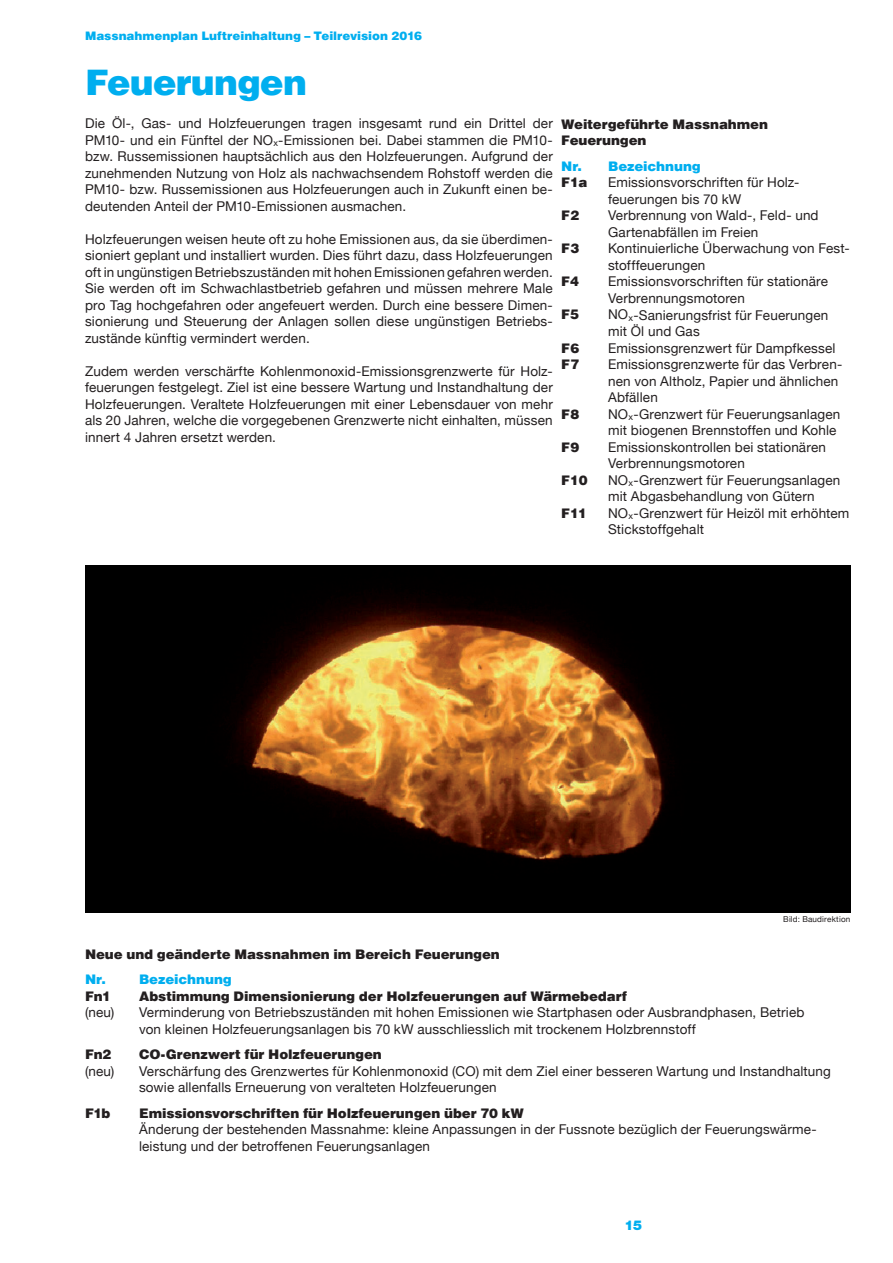
<style>
.page{position:relative;width:893px;height:1263px;background:#fff}
.page>*{position:absolute;margin:0;border:0;box-sizing:border-box;transform-origin:0 0}
.t1{font:900 36px "Helvetica";letter-spacing:-.025em;color:#00aeef}
.t2{font:13.5px/16.5px "Helvetica Neue";letter-spacing:.01em;color:#231f20}
.t3{font:900 13.5px/16.5px "Helvetica";letter-spacing:-.01em;color:#231f20}
.t4{font:900 13.5px "Helvetica";letter-spacing:-.015em;color:#00aeef}
.t5{font:900 13.5px "Helvetica Neue";color:#00aeef}
.t6{font:900 12px "Helvetica";letter-spacing:-.005em;color:#00aeef}
.t7{font:8.1px "Helvetica Neue";letter-spacing:.025em;color:#231f20}
</style>
<div class="page">
<img style="left:85px;top:566px;width:765px;height:346px">
<p class="t6" style="left:85px;top:29px;width:339px">Massnahmenplan Luftreinhaltung – Teilrevision 2016</p>
<h1 class="t1" style="left:85px;top:61px;width:224px">Feuerungen</h1>
<p class="t2" style="left:85px;top:115px;width:469px;text-align:justify">Die Öl-, Gas- und Holzfeuerungen tragen insgesamt rund ein Drittel der PM10- und ein Fünftel der NO<sub>x</sub>-Emissionen bei. Dabei stammen die PM10- bzw. Russemissionen hauptsächlich aus den Holzfeuerungen. Aufgrund der zunehmenden Nutzung von Holz als nachwachsendem Rohstoff werden die PM10- bzw. Russemissionen aus Holzfeuerungen auch in Zukunft einen be&shy;deutenden Anteil der PM10-Emissionen ausmachen.</p>
<p class="t2" style="left:85px;top:230px;width:469px;text-align:justify">Holzfeuerungen weisen heute oft zu hohe Emissionen aus, da sie überdimen&shy;sioniert geplant und installiert wurden. Dies führt dazu, dass Holzfeuerungen oft in ungünstigen Betriebszuständen mit hohen Emissionen gefahren werden.<br>Sie werden oft im Schwachlastbetrieb gefahren und müssen mehrere Male pro Tag hochgefahren oder angefeuert werden. Durch eine bessere Dimen&shy;sionierung und Steuerung der Anlagen sollen diese ungünstigen Betriebs&shy;zustände künftig vermindert werden.</p>
<p class="t2" style="left:85px;top:362px;width:469px;text-align:justify">Zudem werden verschärfte Kohlenmonoxid-Emissionsgrenzwerte für Holz&shy;feuerungen festgelegt. Ziel ist eine bessere Wartung und Instandhaltung der Holzfeuerungen. Veraltete Holzfeuerungen mit einer Lebensdauer von mehr als 20 Jahren, welche die vorgegebenen Grenzwerte nicht einhalten, müssen innert 4 Jahren ersetzt werden.</p>
<p class="t3" style="left:561px;top:116px;width:208px">Weitergeführte Massnahmen<br>Feuerungen</p>
<p class="t4" style="left:561px;top:158px;width:141px">Nr. Bezeichnung</p>
<p class="t3" style="left:561px;top:174px;width:28px">F1a</p>
<p class="t2" style="left:608px;top:174px;width:193px">Emissionsvorschriften für Holz&shy;feuerungen bis 70 kW</p>
<p class="t3" style="left:561px;top:207px;width:20px">F2</p>
<p class="t2" style="left:608px;top:207px;width:212px">Verbrennung von Wald-, Feld- und<br>Gartenabfällen im Freien</p>
<p class="t3" style="left:561px;top:240px;width:20px">F3</p>
<p class="t2" style="left:608px;top:240px;width:243px">Kontinuierliche Überwachung von Fest&shy;stofffeuerungen</p>
<p class="t3" style="left:561px;top:273px;width:19px">F4</p>
<p class="t2" style="left:608px;top:273px;width:222px">Emissionsvorschriften für stationäre<br>Verbrennungsmotoren</p>
<p class="t3" style="left:561px;top:306px;width:19px">F5</p>
<p class="t2" style="left:608px;top:306px;width:222px">NO<sub>x</sub>-Sanierungsfrist für Feuerungen mit Öl und Gas</p>
<p class="t3" style="left:561px;top:339px;width:20px">F6</p>
<p class="t2" style="left:608px;top:339px;width:229px">Emissionsgrenzwert für Dampfkessel</p>
<p class="t3" style="left:561px;top:356px;width:20px">F7</p>
<p class="t2" style="left:608px;top:356px;width:236px">Emissionsgrenzwerte für das Verbren&shy;nen von Altholz, Papier und ähnlichen<br>Abfällen</p>
<p class="t3" style="left:561px;top:405px;width:20px">F8</p>
<p class="t2" style="left:608px;top:405px;width:234px">NO<sub>x</sub>-Grenzwert für Feuerungsanlagen mit biogenen Brennstoffen und Kohle</p>
<p class="t3" style="left:561px;top:438px;width:20px">F9</p>
<p class="t2" style="left:608px;top:438px;width:219px">Emissionskontrollen bei stationären<br>Verbrennungsmotoren</p>
<p class="t3" style="left:561px;top:471px;width:28px">F10</p>
<p class="t2" style="left:608px;top:471px;width:234px">NO<sub>x</sub>-Grenzwert für Feuerungsanlagen mit Abgasbehandlung von Gütern</p>
<p class="t3" style="left:561px;top:504px;width:27px">F11</p>
<p class="t2" style="left:608px;top:504px;width:243px">NO<sub>x</sub>-Grenzwert für Heizöl mit erhöhtem<br>Stickstoffgehalt</p>
<p class="t7" style="left:783px;top:914px;width:69px">Bild: Baudirektion</p>
<p class="t3" style="left:85px;top:946px;width:416px">Neue und geänderte Massnahmen im Bereich Feuerungen</p>
<p class="t4" style="left:85px;top:971px;width:22px">Nr.</p>
<p class="t4" style="left:139px;top:971px;width:94px">Bezeichnung</p>
<p class="t3" style="left:85px;top:988px;width:28px">Fn1</p>
<p class="t3" style="left:139px;top:988px;width:489px">Abstimmung Dimensionierung der Holzfeuerungen auf Wärmebedarf</p>
<p class="t2" style="left:85px;top:1004px;width:31px">(neu)</p>
<p class="t2" style="left:139px;top:1004px;width:667px">Verminderung von Betriebszuständen mit hohen Emissionen wie Startphasen oder Ausbrandphasen, Betrieb von kleinen Holzfeuerungsanlagen bis 70 kW ausschliesslich mit trockenem Holzbrennstoff</p>
<p class="t3" style="left:85px;top:1046px;width:28px">Fn2</p>
<p class="t3" style="left:139px;top:1046px;width:244px">CO-Grenzwert für Holzfeuerungen</p>
<p class="t2" style="left:85px;top:1063px;width:31px">(neu)</p>
<p class="t2" style="left:139px;top:1063px;width:693px">Verschärfung des Grenzwertes für Kohlenmonoxid (CO) mit dem Ziel einer besseren Wartung und Instandhaltung sowie allenfalls Erneuerung von veralteten Holzfeuerungen</p>
<p class="t3" style="left:85px;top:1105px;width:27px">F1b</p>
<p class="t3" style="left:139px;top:1105px;width:386px">Emissionsvorschriften für Holzfeuerungen über 70 kW</p>
<p class="t2" style="left:139px;top:1121px;width:679px">Änderung der bestehenden Massnahme: kleine Anpassungen in der Fussnote bezüglich der Feuerungswärme&shy;leistung und der betroffenen Feuerungsanlagen</p>
<p class="t5" style="left:624px;top:1217px;width:19px">15</p>
</div>
